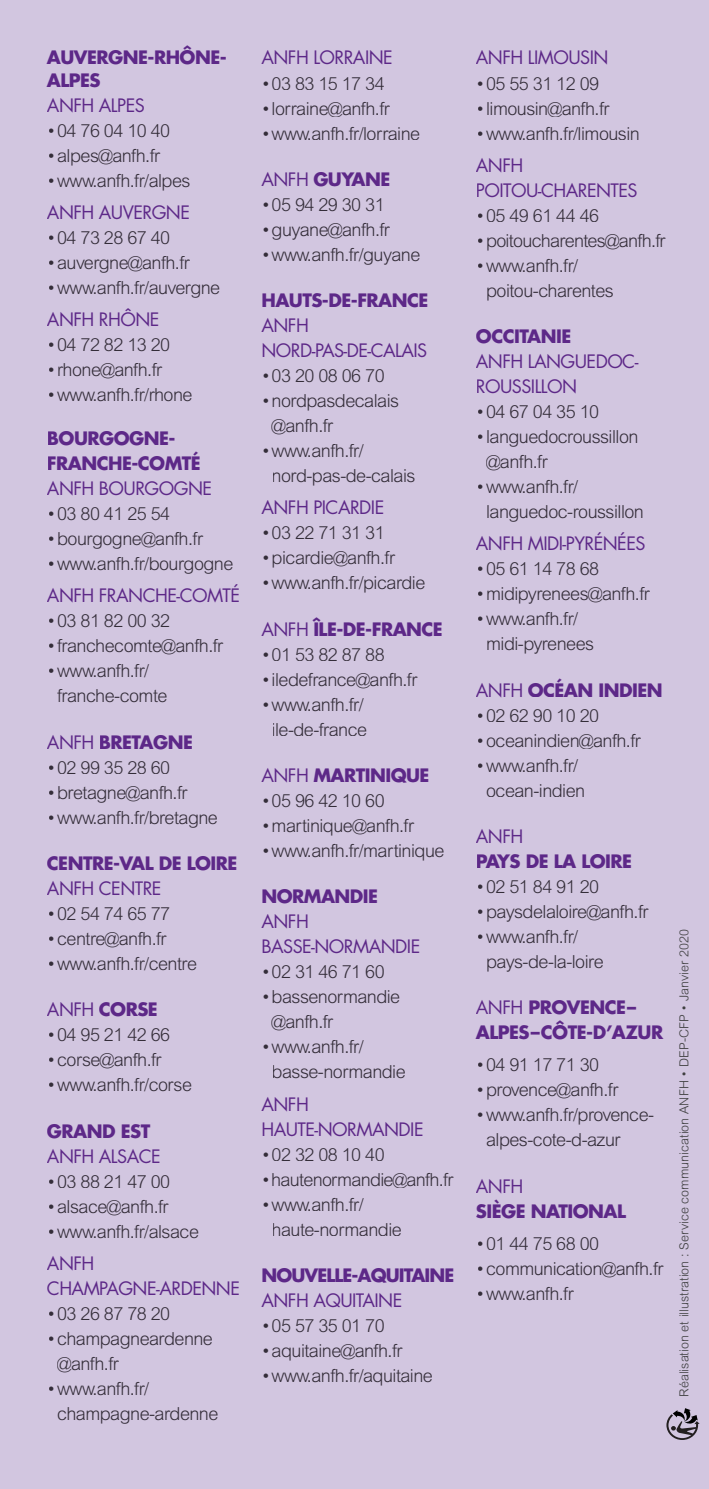
<style>
.page{position:relative;width:709px;height:1489px;background:#fff}
.page>*{position:absolute;margin:0;border:0;box-sizing:border-box;transform-origin:0 0}
.t1{font:300 18px/25px "Arial MT Std";letter-spacing:-.03em;color:#342d39}
.t2{font:18px/25px "Futura Std";letter-spacing:-.03em;color:#5d2888}
.t3{font:700 18px/25px "Futura Std";letter-spacing:-.03em;color:#5d2888}
.t4{font:700 18px "Futura Std";letter-spacing:-.05em;color:#5d2888}
.t5{font:300 12.5px "Arial MT Std";letter-spacing:.005em;color:#3e3e3f}
.s1{font-weight:400}
</style>
<div class="page">
<div style="left:0;top:0;width:709px;height:1488px;background:#d2c6e0"></div>
<svg style="left:666px;top:1408px;width:33px;height:31px"></svg>
<p class="t3" style="left:47px;top:46px;width:181px;line-height:22.5px">AUVERGNE-RHÔNE-<br>ALPES</p>
<p class="t2" style="left:47px;top:93px;width:99px">ANFH ALPES</p>
<p class="t1" style="left:47px;top:118px;width:125px">• 04 76 04 10 40</p>
<p class="t1" style="left:47px;top:143px;width:115px">• alpes@anfh.fr</p>
<p class="t1" style="left:47px;top:168px;width:145px">• www.anfh.fr/alpes</p>
<p class="t2" style="left:47px;top:200px;width:145px">ANFH AUVERGNE</p>
<p class="t1" style="left:47px;top:225px;width:125px">• 04 73 28 67 40</p>
<p class="t1" style="left:47px;top:250px;width:144px">• auvergne@anfh.fr</p>
<p class="t1" style="left:47px;top:275px;width:175px">• www.anfh.fr/auvergne</p>
<p class="t2" style="left:47px;top:307px;width:114px">ANFH RHÔNE</p>
<p class="t1" style="left:47px;top:332px;width:125px">• 04 72 82 13 20</p>
<p class="t1" style="left:47px;top:357px;width:117px">• rhone@anfh.fr</p>
<p class="t1" style="left:47px;top:382px;width:147px">• www.anfh.fr/rhone</p>
<p class="t3" style="left:47px;top:425px;width:155px">BOURGOGNE-<br>FRANCHE-COMTÉ</p>
<p class="t2" style="left:47px;top:476px;width:167px">ANFH BOURGOGNE</p>
<p class="t1" style="left:47px;top:501px;width:125px">• 03 80 41 25 54</p>
<p class="t1" style="left:47px;top:526px;width:157px">• bourgogne@anfh.fr</p>
<p class="t1" style="left:47px;top:551px;width:188px">• www.anfh.fr/bourgogne</p>
<p class="t2" style="left:47px;top:583px;width:195px">ANFH FRANCHE-COMTÉ</p>
<p class="t1" style="left:47px;top:608px;width:125px">• 03 81 82 00 32</p>
<p class="t1" style="left:47px;top:633px;width:178px">• franchecomte@anfh.fr</p>
<p class="t1" style="left:57px;top:658px;width:112px;text-indent:-10px">• www.anfh.fr/ franche-comte</p>
<p class="t3" style="left:47px;top:729px;width:147px"><span class="s1">ANFH</span> BRETAGNE</p>
<p class="t1" style="left:47px;top:754px;width:125px">• 02 99 35 28 60</p>
<p class="t1" style="left:47px;top:779px;width:142px">• bretagne@anfh.fr</p>
<p class="t1" style="left:47px;top:804px;width:172px">• www.anfh.fr/bretagne</p>
<p class="t3" style="left:47px;top:850px;width:192px">CENTRE-VAL DE LOIRE</p>
<p class="t2" style="left:47px;top:876px;width:116px">ANFH CENTRE</p>
<p class="t1" style="left:47px;top:901px;width:125px">• 02 54 74 65 77</p>
<p class="t1" style="left:47px;top:926px;width:121px">• centre@anfh.fr</p>
<p class="t1" style="left:47px;top:951px;width:152px">• www.anfh.fr/centre</p>
<p class="t3" style="left:47px;top:996px;width:112px"><span class="s1">ANFH</span> CORSE</p>
<p class="t1" style="left:47px;top:1022px;width:125px">• 04 95 21 42 66</p>
<p class="t1" style="left:47px;top:1047px;width:116px">• corse@anfh.fr</p>
<p class="t1" style="left:47px;top:1072px;width:147px">• www.anfh.fr/corse</p>
<p class="t3" style="left:47px;top:1118px;width:105px">GRAND EST</p>
<p class="t2" style="left:47px;top:1143px;width:115px">ANFH ALSACE</p>
<p class="t1" style="left:47px;top:1168px;width:125px">• 03 88 21 47 00</p>
<p class="t1" style="left:47px;top:1193px;width:123px">• alsace@anfh.fr</p>
<p class="t1" style="left:47px;top:1218px;width:154px">• www.anfh.fr/alsace</p>
<p class="t2" style="left:47px;top:1250px;width:194px">ANFH<br>CHAMPAGNE-ARDENNE</p>
<p class="t1" style="left:47px;top:1300px;width:125px">• 03 26 87 78 20</p>
<p class="t1" style="left:57px;top:1325px;width:157px;text-indent:-10px">• champagneardenne @anfh.fr</p>
<p class="t1" style="left:57px;top:1375px;width:163px;text-indent:-10px">• www.anfh.fr/ champagne-ardenne</p>
<p class="t2" style="left:261px;top:46px;width:133px">ANFH LORRAINE</p>
<p class="t1" style="left:261px;top:71px;width:125px">• 03 83 15 17 34</p>
<p class="t1" style="left:261px;top:96px;width:130px">• lorraine@anfh.fr</p>
<p class="t1" style="left:261px;top:121px;width:160px">• www.anfh.fr/lorraine</p>
<p class="t3" style="left:261px;top:166px;width:130px"><span class="s1">ANFH</span> GUYANE</p>
<p class="t1" style="left:261px;top:192px;width:125px">• 05 94 29 30 31</p>
<p class="t1" style="left:261px;top:217px;width:130px">• guyane@anfh.fr</p>
<p class="t1" style="left:261px;top:242px;width:160px">• www.anfh.fr/guyane</p>
<p class="t3" style="left:261px;top:287px;width:168px">HAUTS-DE-FRANCE</p>
<p class="t2" style="left:261px;top:313px;width:167px">ANFH<br>NORD-PAS-DE-CALAIS</p>
<p class="t1" style="left:261px;top:363px;width:125px">• 03 20 08 06 70</p>
<p class="t1" style="left:271px;top:388px;width:129px;text-indent:-10px">• nordpasdecalais @anfh.fr</p>
<p class="t1" style="left:271px;top:438px;width:145px;text-indent:-10px">• www.anfh.fr/ nord-pas-de-calais</p>
<p class="t2" style="left:261px;top:495px;width:124px">ANFH PICARDIE</p>
<p class="t1" style="left:261px;top:520px;width:125px">• 03 22 71 31 31</p>
<p class="t1" style="left:261px;top:545px;width:135px">• picardie@anfh.fr</p>
<p class="t1" style="left:261px;top:570px;width:165px">• www.anfh.fr/picardie</p>
<p class="t3" style="left:261px;top:616px;width:183px"><span class="s1">ANFH</span> ÎLE-DE-FRANCE</p>
<p class="t1" style="left:261px;top:641px;width:125px">• 01 53 82 87 88</p>
<p class="t1" style="left:261px;top:666px;width:157px">• iledefrance@anfh.fr</p>
<p class="t1" style="left:261px;top:691px;width:107px;text-align:center">• www.anfh.fr/ ile-de-france</p>
<p class="t3" style="left:261px;top:762px;width:170px"><span class="s1">ANFH</span> MARTINIQUE</p>
<p class="t1" style="left:261px;top:788px;width:125px">• 05 96 42 10 60</p>
<p class="t1" style="left:261px;top:813px;width:154px">• martinique@anfh.fr</p>
<p class="t1" style="left:261px;top:838px;width:184px">• www.anfh.fr/martinique</p>
<p class="t3" style="left:261px;top:883px;width:118px">NORMANDIE</p>
<p class="t2" style="left:261px;top:909px;width:160px">ANFH<br>BASSE-NORMANDIE</p>
<p class="t1" style="left:261px;top:959px;width:125px">• 02 31 46 71 60</p>
<p class="t1" style="left:271px;top:984px;width:130px;text-indent:-10px">• bassenormandie @anfh.fr</p>
<p class="t1" style="left:271px;top:1034px;width:136px;text-indent:-10px">• www.anfh.fr/ basse-normandie</p>
<p class="t2" style="left:261px;top:1091px;width:164px">ANFH<br>HAUTE-NORMANDIE</p>
<p class="t1" style="left:261px;top:1141px;width:125px">• 02 32 08 10 40</p>
<p class="t1" style="left:261px;top:1166px;width:193px">• hautenormandie@anfh.fr</p>
<p class="t1" style="left:271px;top:1191px;width:132px;text-indent:-10px">• www.anfh.fr/ haute-normandie</p>
<p class="t4" style="left:261px;top:1262px;width:194px">NOUVELLE-AQUITAINE</p>
<p class="t2" style="left:261px;top:1287px;width:142px">ANFH AQUITAINE</p>
<p class="t1" style="left:261px;top:1312px;width:125px">• 05 57 35 01 70</p>
<p class="t1" style="left:261px;top:1337px;width:142px">• aquitaine@anfh.fr</p>
<p class="t1" style="left:261px;top:1362px;width:173px">• www.anfh.fr/aquitaine</p>
<p class="t2" style="left:476px;top:46px;width:134px">ANFH LIMOUSIN</p>
<p class="t1" style="left:476px;top:71px;width:125px">• 05 55 31 12 09</p>
<p class="t1" style="left:476px;top:96px;width:135px">• limousin@anfh.fr</p>
<p class="t1" style="left:476px;top:121px;width:165px">• www.anfh.fr/limousin</p>
<p class="t2" style="left:476px;top:153px;width:163px">ANFH<br>POITOU-CHARENTES</p>
<p class="t1" style="left:476px;top:203px;width:125px">• 05 49 61 44 46</p>
<p class="t1" style="left:476px;top:228px;width:191px">• poitoucharentes@anfh.fr</p>
<p class="t1" style="left:486px;top:253px;width:129px;text-indent:-10px">• www.anfh.fr/ poitou-charentes</p>
<p class="t3" style="left:476px;top:323px;width:97px">OCCITANIE</p>
<p class="t2" style="left:476px;top:349px;width:164px">ANFH LANGUEDOC-<br>ROUSSILLON</p>
<p class="t1" style="left:476px;top:399px;width:125px">• 04 67 04 35 10</p>
<p class="t1" style="left:486px;top:424px;width:154px;text-indent:-10px">• languedocroussillon @anfh.fr</p>
<p class="t1" style="left:486px;top:474px;width:159px;text-indent:-10px">• www.anfh.fr/ languedoc-roussillon</p>
<p class="t2" style="left:476px;top:531px;width:171px">ANFH MIDI-PYRÉNÉES</p>
<p class="t1" style="left:476px;top:556px;width:125px">• 05 61 14 78 68</p>
<p class="t1" style="left:476px;top:581px;width:175px">• midipyrenees@anfh.fr</p>
<p class="t1" style="left:486px;top:606px;width:110px;text-indent:-10px">• www.anfh.fr/ midi-pyrenees</p>
<p class="t3" style="left:476px;top:677px;width:188px"><span class="s1">ANFH</span> OCÉAN INDIEN</p>
<p class="t1" style="left:476px;top:702px;width:125px">• 02 62 90 10 20</p>
<p class="t1" style="left:476px;top:727px;width:166px">• oceanindien@anfh.fr</p>
<p class="t1" style="left:476px;top:752px;width:111px;text-align:center">• www.anfh.fr/ ocean-indien</p>
<p class="t2" style="left:476px;top:823px;width:49px">ANFH</p>
<p class="t3" style="left:476px;top:848px;width:158px">PAYS DE LA LOIRE</p>
<p class="t1" style="left:476px;top:874px;width:125px">• 02 51 84 91 20</p>
<p class="t1" style="left:476px;top:899px;width:174px">• paysdelaloire@anfh.fr</p>
<p class="t1" style="left:486px;top:924px;width:119px;text-indent:-10px">• www.anfh.fr/ pays-de-la-loire</p>
<p class="t3" style="left:476px;top:994px;width:189px"><span class="s1">ANFH</span> PROVENCE –<br>ALPES – CÔTE-D’AZUR</p>
<p class="t1" style="left:476px;top:1052px;width:125px">• 04 91 17 71 30</p>
<p class="t1" style="left:476px;top:1077px;width:144px">• provence@anfh.fr</p>
<p class="t1" style="left:486px;top:1102px;width:170px;text-indent:-10px">• www.anfh.fr/provence&shy;alpes-cote-d-azur</p>
<p class="t2" style="left:476px;top:1173px;width:49px">ANFH</p>
<p class="t3" style="left:476px;top:1198px;width:152px">SIÈGE NATIONAL</p>
<p class="t1" style="left:476px;top:1230px;width:125px">• 01 44 75 68 00</p>
<p class="t1" style="left:476px;top:1255px;width:189px">• communication@anfh.fr</p>
<p class="t1" style="left:476px;top:1280px;width:99px">• www.anfh.fr</p>
<p class="t5" style="left:677px;top:1396px;width:469px;rotate:-90deg">Réalisation et illustration : Service communication ANFH • DEP-CFP • Janvier 2020</p>
</div>
